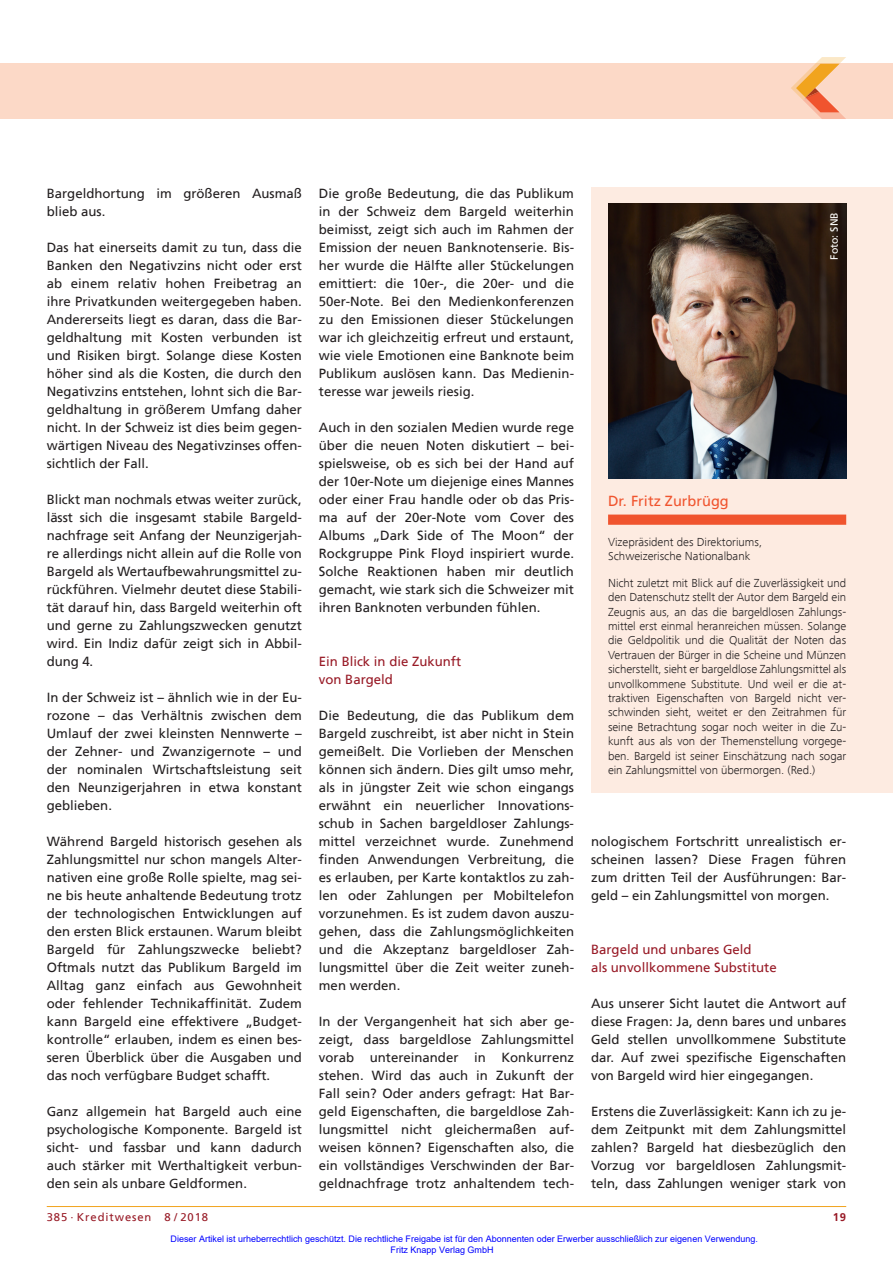
<style>
.page{position:relative;width:893px;height:1263px;background:#fff}
.page>*{position:absolute;margin:0;border:0;box-sizing:border-box;transform-origin:0 0}
.t1{font:14.55px "Frutiger";color:#f0542e}
.t2{font:13.2px/18px "Frutiger";color:#231f20;text-align:justify}
.t3{font:13.2px/18px "Frutiger";color:#981a26}
.t4{font:300 12px/14.4px "Frutiger Next Com";color:#231f20}
.t5{font:11.25px "Frutiger";letter-spacing:.08em;color:#981a26}
.t6{font:700 11.25px "Frutiger";color:#981a26}
.t7{font:10.5px "Frutiger";color:#fff}
.t8{font:9px/10.8px "Arial";color:#00f}
</style>
<div class="page">
<hr style="left:47px;top:1206px;width:799px;height:1px;background:#f1a31e">
<div style="left:0;top:64px;width:893px;height:55px;background:#fcd9c7"></div>
<svg style="left:791px;top:57px;width:55px;height:62px"></svg>
<div style="left:591px;top:187px;width:302px;height:605px;background:#fdebe1"></div>
<div style="left:608px;top:514px;width:238px;height:11px;background:#f0542e"></div>
<img style="left:608px;top:204px;width:238px;height:274px">
<p class="t2" style="left:47px;top:185px;width:257px">Bargeldhortung im größeren Ausmaß blieb aus.</p>
<p class="t2" style="left:47px;top:239px;width:257px">Das hat einerseits damit zu tun, dass die Banken den Negativzins nicht oder erst ab einem relativ hohen Freibetrag an ihre Privatkunden weitergegeben haben.<br>Andererseits liegt es daran, dass die Bar&shy;geldhaltung mit Kosten verbunden ist und Risiken birgt. Solange diese Kosten höher sind als die Kosten, die durch den Negativzins entstehen, lohnt sich die Bar&shy;geldhaltung in größerem Umfang daher nicht. In der Schweiz ist dies beim gegen&shy;wärtigen Niveau des Negativzinses offen&shy;sichtlich der Fall.</p>
<p class="t2" style="left:47px;top:491px;width:257px">Blickt man nochmals etwas weiter zurück, lässt sich die insgesamt stabile Bargeld&shy;nachfrage seit Anfang der Neunzigerjah&shy;re allerdings nicht allein auf die Rolle von Bargeld als Wertaufbewahrungsmittel zu&shy;rückführen. Vielmehr deutet diese Stabili&shy;tät darauf hin, dass Bargeld weiterhin oft und gerne zu Zahlungszwecken genutzt wird. Ein Indiz dafür zeigt sich in Abbil&shy;dung 4.</p>
<p class="t2" style="left:47px;top:689px;width:257px">In der Schweiz ist – ähnlich wie in der Eu&shy;rozone – das Verhältnis zwischen dem Umlauf der zwei kleinsten Nennwerte – der Zehner- und Zwanzigernote – und der nominalen Wirtschaftsleistung seit den Neunzigerjahren in etwa konstant geblieben.</p>
<p class="t2" style="left:47px;top:833px;width:257px">Während Bargeld historisch gesehen als Zahlungsmittel nur schon mangels Alter&shy;nativen eine große Rolle spielte, mag sei&shy;ne bis heute anhaltende Bedeutung trotz der technologischen Entwicklungen auf den ersten Blick erstaunen. Warum bleibt Bargeld für Zahlungszwecke beliebt?<br>Oftmals nutzt das Publikum Bargeld im Alltag ganz einfach aus Gewohnheit oder fehlender Technikaffinität. Zudem kann Bargeld eine effektivere „Budget&shy;kontrolle“ erlauben, indem es einen bes&shy;seren Überblick über die Ausgaben und das noch verfügbare Budget schafft.</p>
<p class="t2" style="left:47px;top:1103px;width:257px">Ganz allgemein hat Bargeld auch eine psychologische Komponente. Bargeld ist sicht- und fassbar und kann dadurch auch stärker mit Werthaltigkeit verbun&shy;den sein als unbare Geldformen.</p>
<p class="t2" style="left:319px;top:185px;width:257px">Die große Bedeutung, die das Publikum in der Schweiz dem Bargeld weiterhin beimisst, zeigt sich auch im Rahmen der Emission der neuen Banknotenserie. Bis&shy;her wurde die Hälfte aller Stückelungen emittiert: die 10er-, die 20er- und die 50er-Note. Bei den Medienkonferenzen zu den Emissionen dieser Stückelungen war ich gleichzeitig erfreut und erstaunt, wie viele Emotionen eine Banknote beim Publikum auslösen kann. Das Medienin&shy;teresse war jeweils riesig.</p>
<p class="t2" style="left:319px;top:419px;width:257px">Auch in den sozialen Medien wurde rege über die neuen Noten diskutiert – bei&shy;spielsweise, ob es sich bei der Hand auf der 10er-Note um diejenige eines Mannes oder einer Frau handle oder ob das Pris&shy;ma auf der 20er-Note vom Cover des Albums „Dark Side of The Moon“ der Rockgruppe Pink Floyd inspiriert wurde.<br>Solche Reaktionen haben mir deutlich gemacht, wie stark sich die Schweizer mit ihren Banknoten verbunden fühlen.</p>
<p class="t3" style="left:319px;top:653px;width:144px">Ein Blick in die Zukunft von Bargeld</p>
<p class="t2" style="left:319px;top:707px;width:257px">Die Bedeutung, die das Publikum dem Bargeld zuschreibt, ist aber nicht in Stein gemeißelt. Die Vorlieben der Menschen können sich ändern. Dies gilt umso mehr, als in jüngster Zeit wie schon eingangs erwähnt ein neuerlicher Innovations&shy;schub in Sachen bargeldloser Zahlungs&shy;mittel verzeichnet wurde. Zunehmend finden Anwendungen Verbreitung, die es erlauben, per Karte kontaktlos zu zah&shy;len oder Zahlungen per Mobiltelefon vorzunehmen. Es ist zudem davon auszu&shy;gehen, dass die Zahlungsmöglichkeiten und die Akzeptanz bargeldloser Zah&shy;lungsmittel über die Zeit weiter zuneh&shy;men werden.</p>
<p class="t2" style="left:319px;top:1013px;width:257px">In der Vergangenheit hat sich aber ge&shy;zeigt, dass bargeldlose Zahlungsmittel vorab untereinander in Konkurrenz stehen. Wird das auch in Zukunft der Fall sein? Oder anders gefragt: Hat Bar&shy;geld Eigenschaften, die bargeldlose Zah&shy;lungsmittel nicht gleichermaßen auf&shy;weisen können? Eigenschaften also, die ein vollständiges Verschwinden der Bar&shy;geldnachfrage trotz anhaltendem tech-</p>
<p class="t7" style="left:829px;top:260px;width:49px;rotate:-90deg">Foto: SNB</p>
<p class="t1" style="left:608px;top:494px;width:122px">Dr. Fritz Zurbrügg</p>
<p class="t4" style="left:608px;top:535px;width:156px">Vizepräsident des Direktoriums,<br>Schweizerische Nationalbank</p>
<p class="t4" style="left:608px;top:576px;width:240px;text-align:justify">Nicht zuletzt mit Blick auf die Zuverlässigkeit und den Datenschutz stellt der Autor dem Bargeld ein Zeugnis aus, an das die bargeldlosen Zahlungs&shy;mittel erst einmal heranreichen müssen. Solange die Geldpolitik und die Qualität der Noten das Vertrauen der Bürger in die Scheine und Münzen sicherstellt, sieht er bargeldlose Zahlungsmittel als unvollkommene Substitute. Und weil er die at&shy;traktiven Eigenschaften von Bargeld nicht ver&shy;schwinden sieht, weitet er den Zeitrahmen für seine Betrachtung sogar noch weiter in die Zu&shy;kunft aus als von der Themenstellung vorgege&shy;ben. Bargeld ist seiner Einschätzung nach sogar ein Zahlungsmittel von übermorgen. (Red.)</p>
<p class="t2" style="left:591px;top:833px;width:257px">nologischem Fortschritt unrealistisch er&shy;scheinen lassen? Diese Fragen führen zum dritten Teil der Ausführungen: Bar&shy;geld – ein Zahlungsmittel von morgen.</p>
<p class="t3" style="left:591px;top:941px;width:187px">Bargeld und unbares Geld<br>als unvollkommene Substitute</p>
<p class="t2" style="left:591px;top:995px;width:257px">Aus unserer Sicht lautet die Antwort auf diese Fragen: Ja, denn bares und unbares Geld stellen unvollkommene Substitute dar. Auf zwei spezifische Eigenschaften von Bargeld wird hier eingegangen.</p>
<p class="t2" style="left:591px;top:1103px;width:257px">Erstens die Zuverlässigkeit: Kann ich zu je&shy;dem Zeitpunkt mit dem Zahlungsmittel zahlen? Bargeld hat diesbezüglich den Vorzug vor bargeldlosen Zahlungsmit&shy;teln, dass Zahlungen weniger stark von</p>
<p class="t5" style="left:47px;top:1211px;width:163px">385 · Kreditwesen 8 / 2018</p>
<p class="t6" style="left:833px;top:1211px;width:15px">19</p>
<p class="t8" style="left:391px;top:1233px;width:369px;text-indent:-220px">Dieser Artikel ist urheberrechtlich geschützt. Die rechtliche Freigabe ist für den Abonnenten oder Erwerber ausschließlich zur eigenen Verwendung.<br>Fritz Knapp Verlag GmbH</p>
</div>
